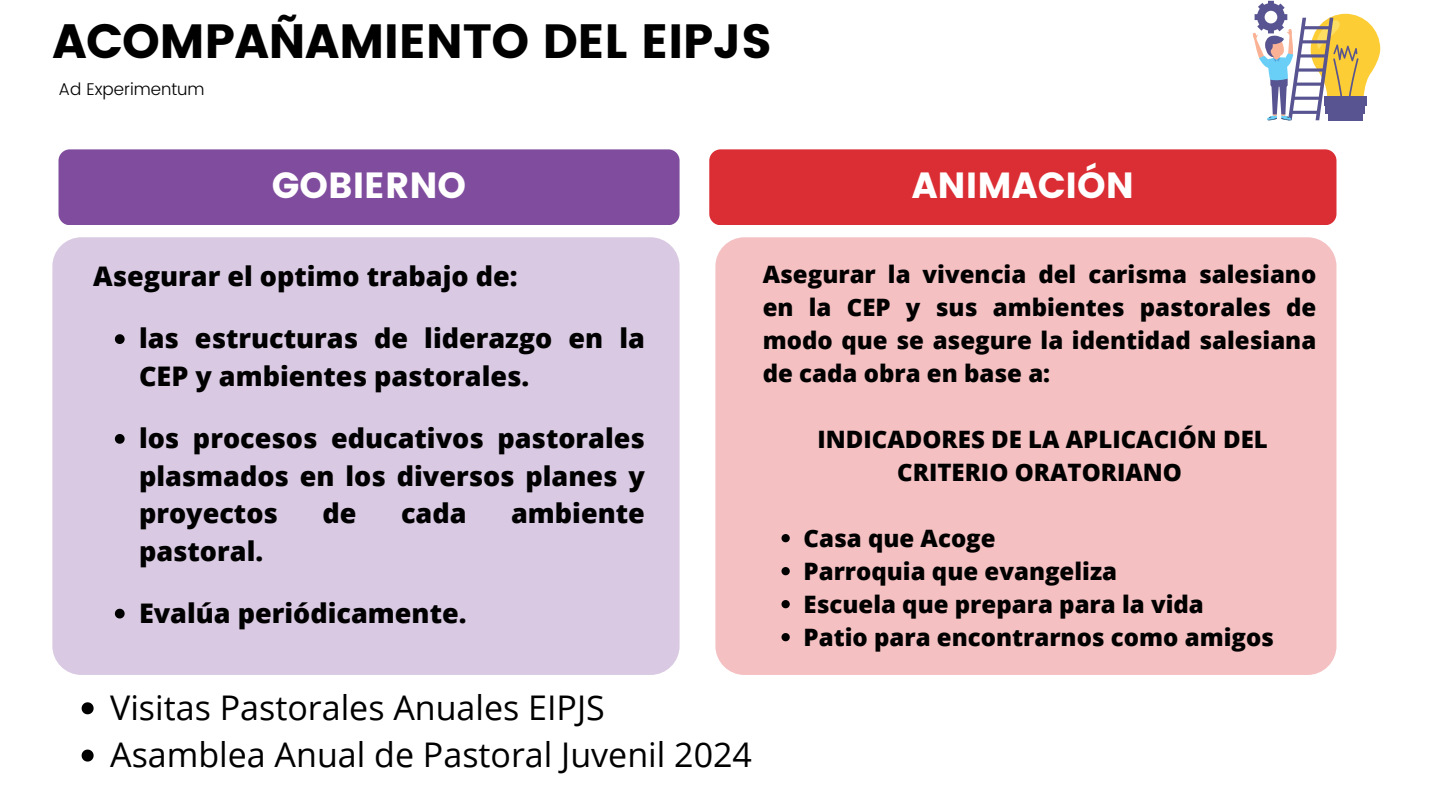
<style>
.page{position:relative;width:1440px;height:810px;background:#fff}
.page>*{position:absolute;margin:0;border:0;box-sizing:border-box;transform-origin:0 0}
.t1{font:48px "Poppins";letter-spacing:-.01em;color:#000}
.t2{font:36.3px "Poppins";color:#fff}
.t3{font:34px/47.2px "Open Sans";color:#000}
.t4{font:800 27px/37.5px "Open Sans";color:#000}
.t5{font:800 24px/33px "Open Sans";color:#000}
.t6{font:300 17px "Poppins";color:#000}
</style>
<div class="page">
<div style="left:58px;top:149px;width:622px;height:76px;background:#804d9e;border-radius:11px"></div>
<div style="left:709px;top:149px;width:627px;height:76px;background:#db2d34;border-radius:11px"></div>
<div style="left:52px;top:237px;width:628px;height:438px;background:#d9c9e2;border-radius:29px"></div>
<div style="left:715px;top:237px;width:621px;height:438px;background:#f4c0c2;border-radius:29px"></div>
<svg style="left:1253px;top:1px;width:127px;height:120px"></svg>
<svg style="left:115px;top:334px;width:10px;height:10px"></svg>
<svg style="left:115px;top:434px;width:10px;height:10px"></svg>
<svg style="left:115px;top:609px;width:10px;height:9px"></svg>
<svg style="left:782px;top:534px;width:8px;height:8px"></svg>
<svg style="left:782px;top:567px;width:8px;height:8px"></svg>
<svg style="left:782px;top:600px;width:8px;height:8px"></svg>
<svg style="left:782px;top:633px;width:8px;height:8px"></svg>
<svg style="left:82px;top:702px;width:12px;height:12px"></svg>
<svg style="left:82px;top:750px;width:12px;height:12px"></svg>
<h1 class="t1" style="left:52px;top:13px;width:721px">ACOMPAÑAMIENTO DEL EIPJS</h1>
<p class="t6" style="left:58px;top:77px;width:148px">Ad Experimentum</p>
<h2 class="t2" style="left:272px;top:164px;width:196px">GOBIERNO</h2>
<h2 class="t2" style="left:912px;top:164px;width:224px">ANIMACIÓN</h2>
<p class="t4" style="left:93px;top:256px;width:426px">Asegurar el optimo trabajo de:</p>
<p class="t4" style="left:139px;top:319px;width:507px">las estructuras de liderazgo en la<br>CEP y ambientes pastorales.</p>
<p class="t4" style="left:139px;top:418px;width:507px;text-align:justify">los procesos educativos pastorales plasmados en los diversos planes y proyectos</p>
<p class="t4" style="left:322px;top:493px;width:36px">de</p>
<p class="t4" style="left:401px;top:493px;width:67px">cada</p>
<p class="t4" style="left:511px;top:493px;width:135px">ambiente</p>
<p class="t4" style="left:139px;top:531px;width:126px">pastoral.</p>
<p class="t4" style="left:139px;top:593px;width:329px">Evalúa periódicamente.</p>
<p class="t5" style="left:763px;top:256px;width:555px;text-align:justify">Asegurar la vivencia del carisma salesiano en la CEP y sus ambientes pastorales de modo que se asegure la identidad salesiana de cada obra en base a:</p>
<p class="t5" style="left:818px;top:421px;width:452px;text-align:center">INDICADORES DE LA APLICACIÓN DEL<br>CRITERIO ORATORIANO</p>
<p class="t5" style="left:804px;top:520px;width:472px">Casa que Acoge<br>Parroquia que evangeliza<br>Escuela que prepara para la vida<br>Patio para encontrarnos como amigos</p>
<h3 class="t3" style="left:110px;top:683px;width:643px">Visitas Pastorales Anuales EIPJS<br>Asamblea Anual de Pastoral Juvenil 2024</h3>
</div>
